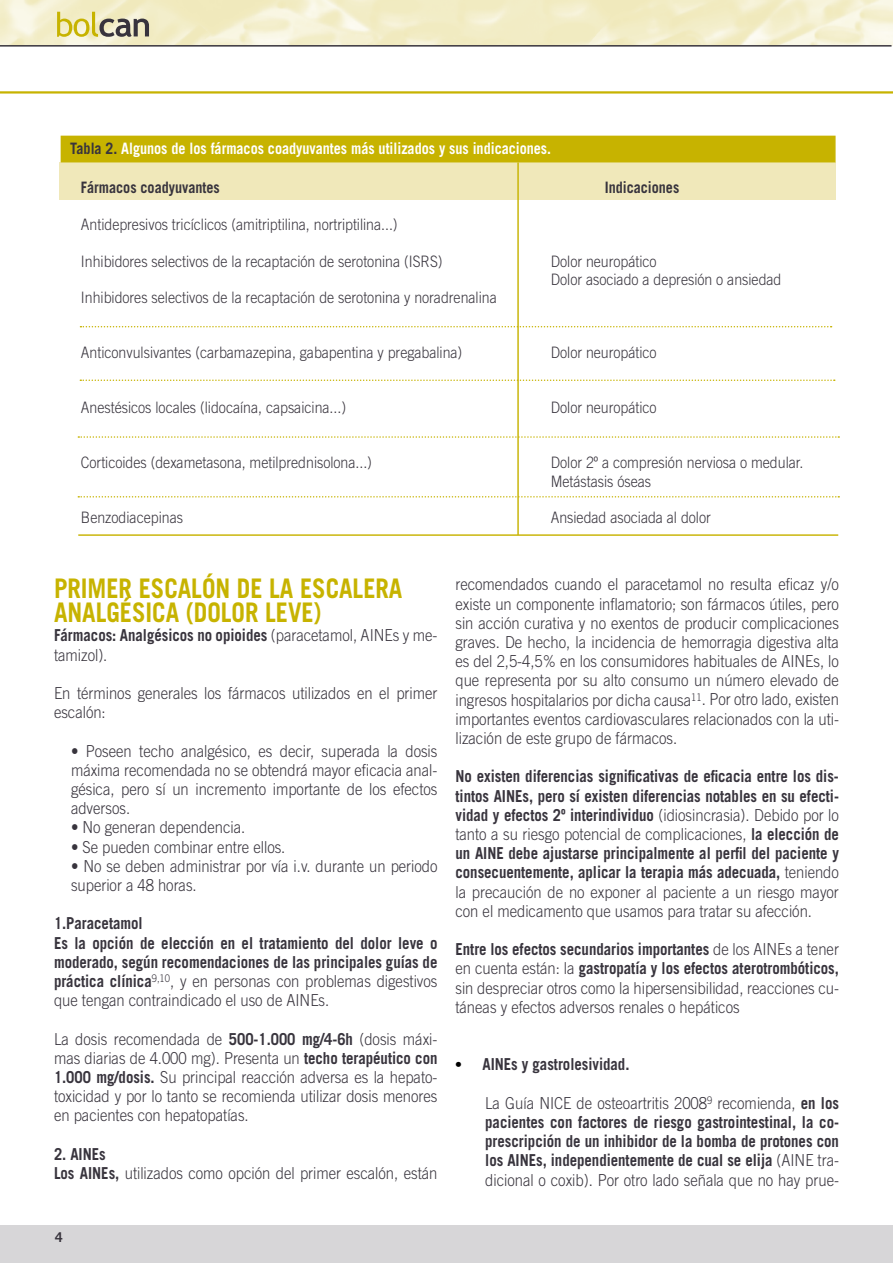
<style>
.page{position:relative;width:893px;height:1263px;background:#fff}
.page>*{position:absolute;margin:0;border:0;box-sizing:border-box;transform-origin:0 0}
.t1{font:700 27px/24px "Trade Gothic";color:#c7b300;scale:.9 1}
.t2{font:300 16.5px/19.2px "Trade Gothic";color:#38343d;scale:.9 1}
.t3{font:700 16.5px/19.2px "Trade Gothic";color:#38343d;text-align:justify;scale:.9 1}
.t4{font:300 15.75px/18.3px "Trade Gothic";color:#38343d;scale:.9 1}
.t5{font:700 15.75px "Trade Gothic";color:#fff;scale:.9 1}
.t6{font:700 15.75px "Trade Gothic";color:#38343d;scale:.9 1}
.t7{font:700 13.5px "Trade Gothic";color:#38343d}
.s1{color:#38343d}
.s2{font-weight:700}
.s3{font-weight:300}
.s4{font-family:"Times";font-size:18px;color:#000}
</style>
<div class="page">
<img style="left:0;top:0;width:893px;height:45px">
<div style="left:0;top:1226px;width:893px;height:37px;background:#d7d6d8"></div>
<hr style="left:0;top:45px;width:891px;height:2px;background:#38343d">
<svg style="left:57px;top:12px;width:92px;height:25px;background:#c6be8c"></svg>
<hr style="left:0;top:91px;width:893px;height:3px;background:#c7b300">
<div style="left:59px;top:162px;width:777px;height:38px;background:#f0e8ba"></div>
<div style="left:61px;top:136px;width:775px;height:26px;background:#c7b300"></div>
<hr style="left:517px;top:162px;width:2px;height:373px;background:#c7b300">
<svg style="left:80px;top:326px;width:752px;height:1px"></svg>
<svg style="left:80px;top:379px;width:755px;height:2px"></svg>
<svg style="left:78px;top:496px;width:761px;height:1px"></svg>
<svg style="left:78px;top:436px;width:761px;height:2px"></svg>
<hr style="left:78px;top:534px;width:760px;height:2px;background:#c7b300">
<p class="t5" style="left:70px;top:138px;width:536px"><span class="s1">Tabla 2.</span> Algunos de los fármacos coadyuvantes más utilizados y sus indicaciones.</p>
<p class="t6" style="left:81px;top:178px;width:156px">Fármacos coadyuvantes</p>
<p class="t6" style="left:605px;top:178px;width:84px">Indicaciones</p>
<p class="t4" style="left:81px;top:215px;width:353px">Antidepresivos tricíclicos (amitriptilina, nortriptilina...)</p>
<p class="t4" style="left:81px;top:252px;width:403px">Inhibidores selectivos de la recaptación de serotonina (ISRS)</p>
<p class="t4" style="left:551px;top:252px;width:258px">Dolor neuropático<br>Dolor asociado a depresión o ansiedad</p>
<p class="t4" style="left:81px;top:288px;width:464px">Inhibidores selectivos de la recaptación de serotonina y noradrenalina</p>
<p class="t4" style="left:81px;top:343px;width:425px">Anticonvulsivantes (carbamazepina, gabapentina y pregabalina)</p>
<p class="t4" style="left:551px;top:343px;width:119px">Dolor neuropático</p>
<p class="t4" style="left:81px;top:398px;width:296px">Anestésicos locales (lidocaína, capsaicina...)</p>
<p class="t4" style="left:551px;top:398px;width:119px">Dolor neuropático</p>
<p class="t4" style="left:81px;top:453px;width:325px">Corticoides (dexametasona, metilprednisolona...)</p>
<p class="t4" style="left:551px;top:453px;width:282px">Dolor 2º a compresión nerviosa o medular.<br>Metástasis óseas</p>
<p class="t4" style="left:81px;top:508px;width:115px">Benzodiacepinas</p>
<p class="t4" style="left:551px;top:508px;width:179px">Ansiedad asociada al dolor</p>
<h1 class="t1" style="left:54px;top:576px;width:389px">PRIMER ESCALÓN DE LA ESCALERA<br>ANALGÉSICA (DOLOR LEVE)</h1>
<p class="t2" style="left:54px;top:626px;width:428px"><span class="s2">Fármacos: Analgésicos no opioides</span> (paracetamol, AINEs y me&shy;tamizol).</p>
<p class="t2" style="left:54px;top:683px;width:428px">En términos generales los fármacos utilizados en el primer escalón:</p>
<p class="t2" style="left:71px;top:741px;width:409px;text-align:justify">• Poseen techo analgésico, es decir, superada la dosis máxima recomendada no se obtendrá mayor eficacia anal&shy;gésica, pero sí un incremento importante de los efectos adversos.</p>
<p class="t2" style="left:71px;top:818px;width:195px">• No generan dependencia.</p>
<p class="t2" style="left:71px;top:837px;width:240px">• Se pueden combinar entre ellos.</p>
<p class="t2" style="left:71px;top:856px;width:409px">• No se deben administrar por vía i.v. durante un periodo superior a 48 horas.</p>
<p class="t3" style="left:54px;top:914px;width:428px;text-align:left">1.Paracetamol<br>Es la opción de elección en el tratamiento del dolor leve o moderado, según recomendaciones de las principales guías de práctica clínica<sup>9,10</sup><span class="s3">, y en personas con problemas digestivos que tengan contraindicado el uso de AINEs.</span></p>
<p class="t2" style="left:54px;top:1029px;width:428px;text-align:justify">La dosis recomendada de <span class="s2">500-1.000 mg/4-6h</span> (dosis máxi&shy;mas diarias de 4.000 mg). Presenta un <span class="s2">techo terapéutico con 1.000 mg/dosis.</span> Su principal reacción adversa es la hepato&shy;toxicidad y por lo tanto se recomienda utilizar dosis menores en pacientes con hepatopatías.</p>
<p class="t2" style="left:54px;top:1144px;width:428px"><span class="s2">2. AINEs<br>Los AINEs,</span> utilizados como opción del primer escalón, están</p>
<p class="t7" style="left:55px;top:1229px;width:9px">4</p>
<p class="t2" style="left:455px;top:575px;width:428px;text-align:justify">recomendados cuando el paracetamol no resulta eficaz y/o existe un componente inflamatorio; son fármacos útiles, pero sin acción curativa y no exentos de producir complicaciones graves. De hecho, la incidencia de hemorragia digestiva alta es del 2,5-4,5% en los consumidores habituales de AINEs, lo que representa por su alto consumo un número elevado de ingresos hospitalarios por dicha causa<sup>11</sup>. Por otro lado, existen importantes eventos cardiovasculares relacionados con la uti&shy;lización de este grupo de fármacos.</p>
<p class="t3" style="left:455px;top:766px;width:428px">No existen diferencias significativas de eficacia entre los dis&shy;tintos AINEs, pero sí existen diferencias notables en su efecti&shy;vidad y efectos 2º interindividuo <span class="s3">(idiosincrasia). Debido por lo tanto a su riesgo potencial de complicaciones,</span> la elección de un AINE debe ajustarse principalmente al perfil del paciente y consecuentemente, aplicar la terapia más adecuada, <span class="s3">teniendo la precaución de no exponer al paciente a un riesgo mayor con el medicamento que usamos para tratar su afección.</span></p>
<p class="t2" style="left:455px;top:939px;width:428px;text-align:justify"><span class="s2">Entre los efectos secundarios importantes</span> de los AINEs a tener en cuenta están: la <span class="s2">gastropatía y los efectos aterotrombóticos, </span>sin despreciar otros como la hipersensibilidad, reacciones cu&shy;táneas y efectos adversos renales o hepáticos</p>
<p class="t3" style="left:455px;top:1055px;width:195px"><span class="s4">•</span> AINEs y gastrolesividad.</p>
<p class="t3" style="left:485px;top:1093px;width:395px"><span class="s3">La Guía NICE de osteoartritis 2008</span><sup>9</sup> <span class="s3">recomienda,</span> en los pacientes con factores de riesgo gastrointestinal, la co&shy;prescripción de un inhibidor de la bomba de protones con los AINEs, independientemente de cual se elija <span class="s3">(AINE tra&shy;dicional o coxib). Por otro lado señala que no hay prue-</span></p>
</div>
